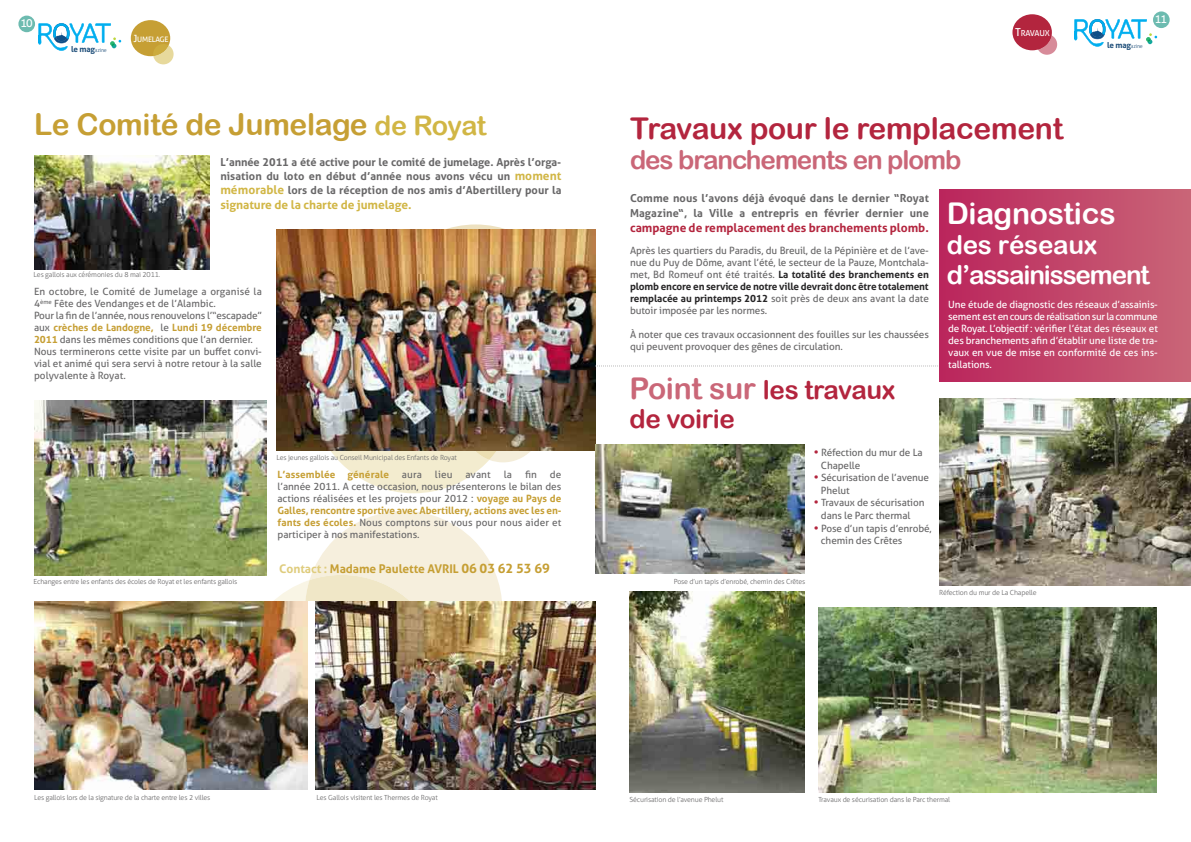
<style>
.page{position:relative;width:1191px;height:842px;background:#fff}
.page>*{position:absolute;margin:0;border:0;box-sizing:border-box;transform-origin:0 0}
.t1{font:30px "Arial Rounded MT Bold";letter-spacing:-.01em;color:#c69f34}
.t2{font:30px "Arial Rounded MT Bold";letter-spacing:-.01em;color:#b3253e}
.t3{font:30px "Arial Rounded MT Bold";letter-spacing:-.01em;color:#fff}
.t4{font:26px/30px "Arial Rounded MT Bold";letter-spacing:-.045em;color:#fff}
.t5{font:26px/29px "Arial Rounded MT Bold";letter-spacing:-.015em;color:#b3253e}
.t6{font:26px "Arial Rounded MT Bold";letter-spacing:-.04em;color:#ca6778}
.t7{font:700 12px "Aller";color:#b3253e}
.t8{font:700 12px "Aller";letter-spacing:-.005em;color:#c69f34}
.t9{font:700 12px "Aller";letter-spacing:-.005em;color:#d1b645}
.t10{font:700 11px/14.2px "Aller";letter-spacing:.01em;color:#686768}
.t11{font:11px "Aller";color:#fff}
.t12{font:10px/12px "Aller";letter-spacing:-.01em;color:#686768}
.t13{font:10px/12px "Aller";letter-spacing:-.01em;color:#fff;text-align:justify}
.t14{font:700 10px "Aller";letter-spacing:.01em;color:#c69f34}
.t15{font:8.2px "Aller";letter-spacing:-.025em;color:#fff}
.t16{font:700 8.1px "Aller";letter-spacing:-.025em;color:#1e4e79}
.t17{font:7.5px "Aller";letter-spacing:-.025em;color:#fff}
.t18{font:300 7px "Aller";letter-spacing:-.02em;color:#686768}
.t19{font:7px "Lucida Grande";color:#686768}
.s1{font-weight:300;font-size:5.3px}
.s2{font-size:10px}
.s3{font-size:27px;color:#d1b645}
.s4{font-size:12px;color:#d1b645}
.s5{font-family:"Lucida Grande";font-weight:400}
.s6{font-weight:700;color:#c69f34}
.s7{color:#dfcc7d}
.s8{font-size:13px}
.s9{font-size:11px}
.s10{font-weight:700;color:#272627}
.s11{font-size:30px;color:#ca6778}
.s12{font-weight:700;font-size:11px;color:#b3253e}
</style>
<div class="page">
<svg style="left:1074px;top:19px;width:83px;height:28px"></svg>
<div style="left:1153px;top:11px;width:16px;height:17px;background:#6dbbb0;border-radius:50%"></div>
<div style="left:1012px;top:14px;width:40px;height:36px;background:#b3253e;border-radius:50%"></div>
<svg style="left:1036px;top:34px;width:21px;height:21px"></svg>
<svg style="left:38px;top:23px;width:83px;height:28px"></svg>
<div style="left:131px;top:20px;width:39px;height:36px;background:#c69f34;border-radius:50%"></div>
<svg style="left:153px;top:44px;width:21px;height:20px"></svg>
<div style="left:18px;top:16px;width:17px;height:16px;background:#6dbbb0;border-radius:50%"></div>
<svg style="left:311px;top:224px;width:263px;height:269px"></svg>
<svg style="left:239px;top:511px;width:263px;height:91px"></svg>
<img style="left:276px;top:230px;width:319px;height:221px">
<img style="left:34px;top:602px;width:273px;height:188px">
<img style="left:315px;top:602px;width:280px;height:188px">
<img style="left:595px;top:445px;width:209px;height:128px">
<img style="left:818px;top:608px;width:338px;height:184px">
<svg style="left:595px;top:365px;width:343px;height:1px"></svg>
<img style="left:34px;top:156px;width:175px;height:113px">
<img style="left:34px;top:400px;width:232px;height:175px">
<div style="left:939px;top:190px;width:252px;height:192px;background:linear-gradient(to right,#ba255c,#c96577)"></div>
<img style="left:939px;top:399px;width:252px;height:187px">
<img style="left:629px;top:592px;width:175px;height:200px">
<p class="t11" style="left:20px;top:17px;width:14px">10</p>
<p class="t16" style="left:71px;top:46px;width:37px">le mag<span class="s1">azine</span></p>
<p class="t17" style="left:133px;top:35px;width:37px"><span class="s2">J</span>UmElAGE</p>
<h1 class="t1" style="left:34px;top:113px;width:454px">Le Comité de Jumelage <span class="s3">de Royat</span></h1>
<p class="t10" style="left:220px;top:155px;width:342px;text-align:justify">L’année 2011 a été active pour le comité de jumelage. Après l’orga&shy;nisation du loto en début d’année nous avons vécu un <span class="s4">moment mémorable</span> lors de la réception de nos amis d’Abertillery pour la</p>
<p class="t9" style="left:220px;top:198px;width:193px">signature de la charte de jumelage.</p>
<p class="t18" style="left:34px;top:271px;width:128px">Les gallois aux cere<span class="s5">́</span> monies du 8 mai 2011.</p>
<p class="t19" style="left:91px;top:271px;width:4px">́</p>
<p class="t12" style="left:34px;top:286px;width:229px">En octobre, le comité de Jumelage a organisé la 4<sup>ème</sup> Fête des Vendanges et de l’Alambic.<br>Pour la fin de l’année, nous renouvelons l’“escapade” aux <span class="s6">crèches de Landogne,</span> le <span class="s6">Lundi 19 décembre 2011</span> dans les mêmes conditions que l’an dernier. nous terminerons cette visite par un buffet convi&shy;vial et animé qui sera servi à notre retour à la salle polyvalente à Royat.</p>
<p class="t18" style="left:34px;top:577px;width:205px">Echanges entre les enfants des écoles de Royat et les enfants gallois</p>
<p class="t18" style="left:276px;top:453px;width:182px">Les jeunes gallois au Conseil Municipal des Enfants de Royat</p>
<p class="t14" style="left:277px;top:469px;width:113px">L’assemblée générale</p>
<p class="t12" style="left:402px;top:469px;width:21px">aura</p>
<p class="t12" style="left:435px;top:469px;width:19px">lieu</p>
<p class="t12" style="left:465px;top:469px;width:27px">avant</p>
<p class="t12" style="left:504px;top:469px;width:10px">la</p>
<p class="t12" style="left:525px;top:469px;width:13px">fin</p>
<p class="t12" style="left:277px;top:469px;width:286px;text-align:justify;text-indent:272px">de l’année 2011. A cette occasion, nous présenterons le bilan des actions réalisées et les projets pour 2012 : <span class="s6">voyage au Pays de Galles, rencontre sportive avec Abertillery, actions avec les en&shy;fants des écoles.</span> nous comptons sur vous pour nous aider et participer à nos manifestations.</p>
<p class="t8" style="left:279px;top:562px;width:272px"><span class="s7">Contact :</span> Madame Paulette AVRIL <span class="s8">06 03 62 53 69</span></p>
<p class="t15" style="left:1015px;top:29px;width:36px"><span class="s9">T</span>RAVAUx</p>
<h1 class="t2" style="left:630px;top:117px;width:435px">Travaux pour le remplacement</h1>
<h2 class="t6" style="left:630px;top:150px;width:333px">des branchements en plomb</h2>
<p class="t16" style="left:1107px;top:42px;width:37px">le mag<span class="s1">azine</span></p>
<p class="t11" style="left:1154px;top:13px;width:14px">11</p>
<p class="t10" style="left:630px;top:191px;width:300px;line-height:15px">Comme nous l’avons déjà évoqué dans le dernier “Royat<br>Magazine“, la Ville a entrepris en février dernier une</p>
<p class="t7" style="left:630px;top:221px;width:300px">campagne de remplacement des branchements plomb.</p>
<p class="t12" style="left:630px;top:245px;width:300px;text-align:justify">Après les quartiers du Paradis, du Breuil, de la Pépinière et de l’ave&shy;nue du Puy de dôme, avant l’été, le secteur de la Pauze, montchala&shy;met, Bd Romeuf ont été traités. <span class="s10">La totalité des branchements en plomb encore en service de notre ville devrait donc être totalement remplacée au printemps 2012</span> soit près de deux ans avant la date butoir imposée par les normes.</p>
<p class="t12" style="left:630px;top:329px;width:300px">à noter que ces travaux occasionnent des fouilles sur les chaussées qui peuvent provoquer des gênes de circulation.</p>
<h2 class="t5" style="left:629px;top:378px;width:267px"><span class="s11">Point sur</span> les travaux de voirie</h2>
<p class="t12" style="left:821px;top:447px;width:103px;line-height:12.5px;text-indent:-7px"><span class="s12">•</span> Réfection du mur de la chapelle</p>
<p class="t12" style="left:821px;top:472px;width:110px;line-height:12.5px;text-indent:-7px"><span class="s12">•</span> sécurisation de l’avenue<br>Phelut</p>
<p class="t12" style="left:821px;top:497px;width:105px;line-height:12.5px;text-indent:-7px"><span class="s12">•</span> Travaux de sécurisation dans le Parc thermal</p>
<p class="t12" style="left:821px;top:522px;width:112px;line-height:12.5px;text-indent:-7px"><span class="s12">•</span> Pose d’un tapis d’enrobé, chemin des crêtes</p>
<h1 class="t3" style="left:946px;top:202px;width:170px">Diagnostics</h1>
<h2 class="t4" style="left:946px;top:232px;width:205px">des réseaux d’assainissement</h2>
<p class="t13" style="left:948px;top:299px;width:211px">Une étude de diagnostic des réseaux d’assainis&shy;sement est en cours de réalisation sur la commune de Royat. l’objectif : vérifier l’état des réseaux et des branchements afin d’établir une liste de tra&shy;vaux en vue de mise en conformité de ces ins&shy;tallations.</p>
<p class="t18" style="left:674px;top:577px;width:133px">Pose d’un tapis d’enrobé, chemin des Crêtes</p>
<p class="t18" style="left:939px;top:588px;width:99px">Réfection du mur de La Chapelle</p>
<p class="t18" style="left:34px;top:794px;width:178px">Les gallois lors de la signature de la charte entre les 2 villes</p>
<p class="t18" style="left:316px;top:794px;width:123px">Les Gallois visitent les Thermes de Royat</p>
<p class="t18" style="left:629px;top:796px;width:95px">Sécurisation de l’avenue Phelut</p>
<p class="t18" style="left:818px;top:796px;width:133px">Travaux de sécurisation dans le Parc thermal</p>
</div>
